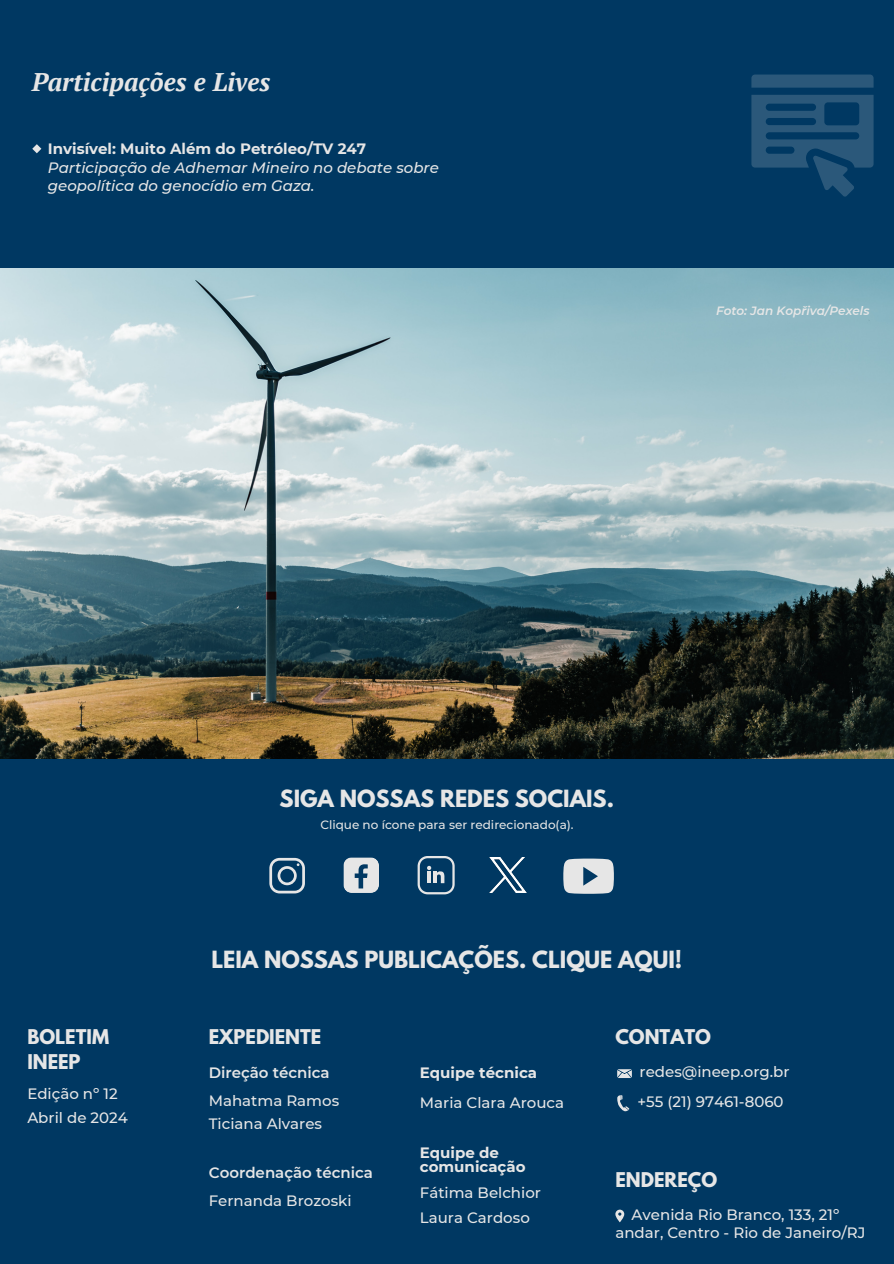
<style>
.page{position:relative;width:894px;height:1264px;background:#fff}
.page>*{position:absolute;margin:0;border:0;box-sizing:border-box;transform-origin:0 0}
.t1{font:italic 700 25.5px "PT Serif";color:#e6e6e6}
.t2{font:700 21px "League Spartan";color:#e6e6e6}
.t3{font:700 18px/24.8px "League Spartan";color:#e6e6e6}
.t4{font:500 15px/24.8px "Montserrat";color:#e6e6e6}
.t5{font:italic 500 15px/18px "Montserrat";color:#e6e6e6}
.t6{font:700 15px/14.7px "Montserrat";color:#e6e6e6}
.t7{font:600 15px "Montserrat";color:#e6e6e6}
.t8{font:500 12px "Montserrat";color:#e6e6e6}
.t9{font:italic 600 12px "Montserrat";color:#e6e6e6}
</style>
<div class="page">
<img style="left:0;top:268px;width:893px;height:491px">
<div style="left:0;top:759px;width:893px;height:504px;background:#003862"></div>
<img style="left:490px;top:858px;width:36px;height:34px">
<svg style="left:269px;top:857px;width:36px;height:36px"></svg>
<svg style="left:343px;top:857px;width:36px;height:36px"></svg>
<svg style="left:563px;top:858px;width:50px;height:35px"></svg>
<svg style="left:417px;top:856px;width:37px;height:38px"></svg>
<svg style="left:617px;top:1069px;width:14px;height:8px"></svg>
<svg style="left:615px;top:1209px;width:9px;height:12px"></svg>
<div style="left:0;top:0;width:893px;height:268px;background:#003862"></div>
<svg style="left:32px;top:144px;width:9px;height:9px"></svg>
<svg style="left:751px;top:75px;width:122px;height:13px"></svg>
<svg style="left:751px;top:95px;width:122px;height:102px"></svg>
<svg style="left:617px;top:1095px;width:12px;height:16px"></svg>
<h1 class="t1" style="left:32px;top:65px;width:240px">Participações e Lives</h1>
<p class="t6" style="left:48px;top:141px;width:320px">Invisível: Muito Além do Petróleo/TV 247</p>
<p class="t5" style="left:48px;top:159px;width:392px">Participação de Adhemar Mineiro no debate sobre geopolítica do genocídio em Gaza.</p>
<p class="t9" style="left:715px;top:303px;width:155px">Foto: Jan Kopřiva/Pexels</p>
<h2 class="t2" style="left:279px;top:788px;width:336px">SIGA NOSSAS REDES SOCIAIS.</h2>
<p class="t8" style="left:320px;top:817px;width:255px">Clique no ícone para ser redirecionado(a).</p>
<h2 class="t2" style="left:211px;top:948px;width:472px">LEIA NOSSAS PUBLICAÇÕES. CLIQUE AQUI!</h2>
<p class="t3" style="left:27px;top:1026px;width:83px">BOLETIM<br>INEEP</p>
<p class="t4" style="left:27px;top:1080px;width:102px">Edição nº 12<br>Abril de 2024</p>
<p class="t3" style="left:209px;top:1026px;width:114px">EXPEDIENTE</p>
<p class="t7" style="left:209px;top:1063px;width:122px">Direção técnica</p>
<p class="t4" style="left:209px;top:1088px;width:132px;line-height:23px">Mahatma Ramos<br>Ticiana Alvares</p>
<p class="t7" style="left:209px;top:1163px;width:166px">Coordenação técnica</p>
<p class="t4" style="left:209px;top:1187px;width:144px">Fernanda Brozoski</p>
<p class="t6" style="left:420px;top:1065px;width:119px">Equipe técnica</p>
<p class="t4" style="left:420px;top:1090px;width:146px">Maria Clara Arouca</p>
<p class="t6" style="left:420px;top:1145px;width:107px">Equipe de comunicação</p>
<p class="t4" style="left:420px;top:1180px;width:123px">Fátima Belchior<br>Laura Cardoso</p>
<p class="t3" style="left:615px;top:1026px;width:97px">CONTATO</p>
<p class="t4" style="left:639px;top:1058px;width:151px">redes@ineep.org.br</p>
<p class="t4" style="left:637px;top:1089px;width:147px">+55 (21) 97461-8060</p>
<p class="t3" style="left:615px;top:1169px;width:103px">ENDEREÇO</p>
<p class="t4" style="left:615px;top:1205px;width:251px;line-height:18px;text-indent:16px">Avenida Rio Branco, 133, 21º andar, Centro - Rio de Janeiro/RJ</p>
</div>
